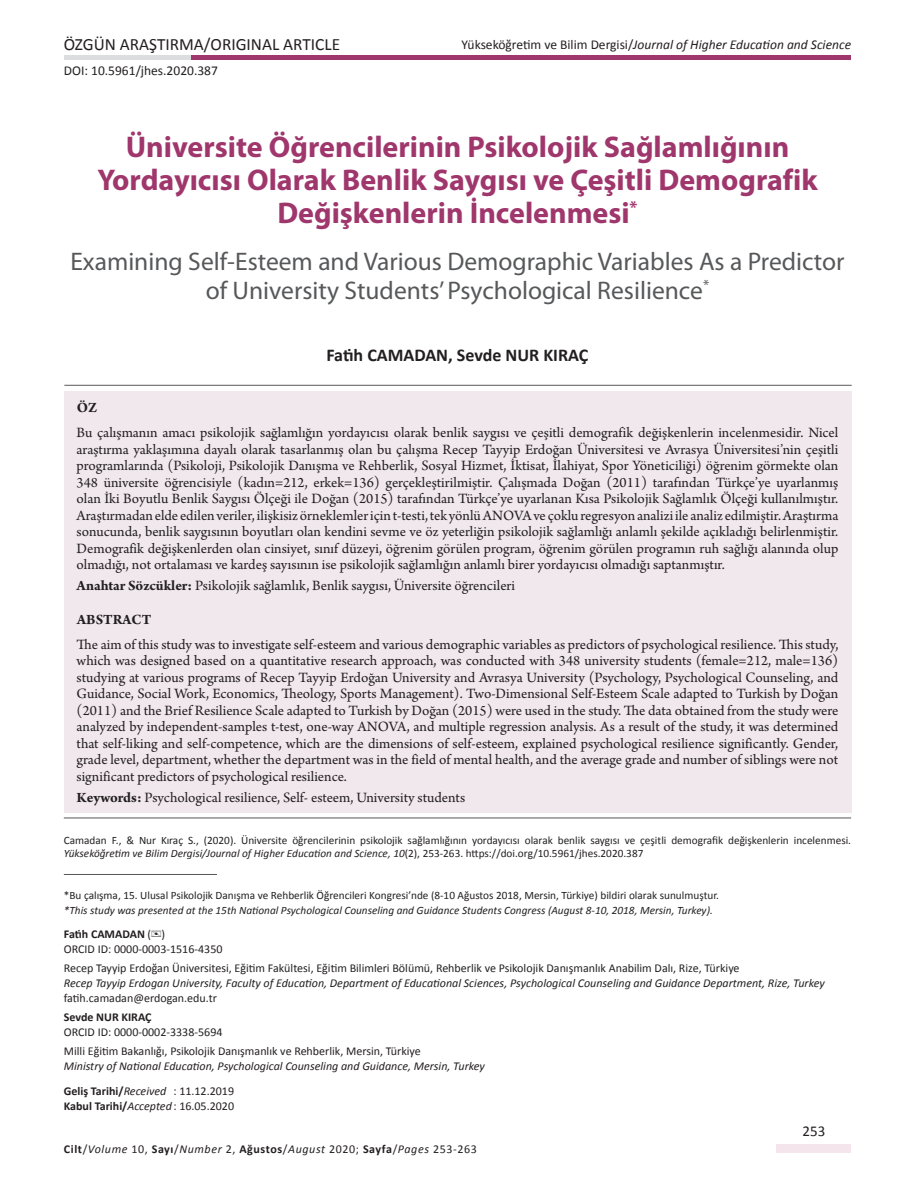
<style>
.page{position:relative;width:915px;height:1191px;background:#fff}
.page>*{position:absolute;margin:0;border:0;box-sizing:border-box;transform-origin:0 0}
.t1{font:700 30px/33px "Myriad Pro";color:#9f366c;text-align:center}
.t2{font:25.5px/29.2px "Myriad Pro";color:#57585a;text-align:center}
.t3{font:700 18px "Calibri";color:#231f20}
.t4{font:17.25px "Calibri";color:#231f20}
.t5{font:15px/16.5px "Arno Pro";color:#231f20;text-align:justify}
.t6{font:700 15px "Arno Pro";letter-spacing:.005em;color:#231f20}
.t7{font:15px "Calibri";color:#231f20}
.t8{font:italic 13.5px "Calibri";color:#231f20}
.t9{font:13.5px "Calibri";color:#231f20}
.t10{font:12px/15px "Calibri";color:#231f20}
.t11{font:italic 12px/24.8px "Calibri";color:#231f20}
.t12{font:italic 12px "Calibri";letter-spacing:.05em;color:#231f20}
.t13{font:700 12px "Calibri";color:#231f20}
.t14{font:11.25px/13.5px "Calibri";color:#231f20}
.t15{font:italic 11.25px "Calibri";color:#231f20}
.s1{font-style:normal}
.s2{font-weight:700}
.s3{font-style:italic}
.s4{font-weight:700;font-style:normal}
.s5{font-weight:400;font-style:italic}
.s6{font-weight:400}
</style>
<div class="page">
<div style="left:776px;top:1144px;width:74px;height:8px;background:#f3e5eb"></div>
<div style="left:64px;top:55px;width:132px;height:5px;background:#dcdddf"></div>
<div style="left:191px;top:55px;width:659px;height:5px;background:#9f366c"></div>
<div style="left:64px;top:391px;width:786px;height:421px;background:#f1e8ed"></div>
<hr style="left:64px;top:817px;width:786px;height:1px;background:#57585a">
<hr style="left:64px;top:385px;width:787px;height:1px;background:#57585a">
<hr style="left:64px;top:874px;width:153px;height:1px;background:#57585a">
<p class="t4" style="left:64px;top:34px;width:278px">ÖZGÜN ARAŞTIRMA/ORIGINAL ARTICLE</p>
<p class="t8" style="left:461px;top:36px;width:391px"><span class="s1">Yükseköğretim ve Bilim Dergisi/</span>Journal of Higher Education and Science</p>
<p class="t9" style="left:64px;top:62px;width:156px">DOI: 10.5961/jhes.2020.387</p>
<h1 class="t1" style="left:97px;top:130px;width:721px">Üniversite Öğrencilerinin Psikolojik Sağlamlığının<br>Yordayıcısı Olarak Benlik Saygısı ve Çeşitli Demografik<br>Değişkenlerin İncelenmesi<sup>*</sup></h1>
<h2 class="t2" style="left:70px;top:246px;width:775px">Examining Self-Esteem and Various Demographic Variables As a Predictor of University Students’ Psychological Resilience<sup>*</sup></h2>
<p class="t3" style="left:326px;top:343px;width:263px">Fati̇h CAMADAN, Sevde NUR KIRAÇ</p>
<p class="t6" style="left:77px;top:399px;width:22px">ÖZ</p>
<p class="t5" style="left:77px;top:425px;width:763px">Bu çalışmanın amacı psikolojik sağlamlığın yordayıcısı olarak benlik saygısı ve çeşitli demografik değişkenlerin incelenmesidir. Nicel araştırma yaklaşımına dayalı olarak tasarlanmış olan bu çalışma Recep Tayyip Erdoğan Üniversitesi ve Avrasya Üniversitesi’nin çeşitli programlarında (Psikoloji, Psikolojik Danışma ve Rehberlik, Sosyal Hizmet, İktisat, İlahiyat, Spor Yöneticiliği) öğrenim görmekte olan 348 üniversite öğrencisiyle (kadın=212, erkek=136) gerçekleştirilmiştir. Çalışmada Doğan (2011) tarafından Türkçe’ye uyarlanmış olan İki Boyutlu Benlik Saygısı Ölçeği ile Doğan (2015) tarafından Türkçe’ye uyarlanan Kısa Psikolojik Sağlamlık Ölçeği kullanılmıştır.<br>Araştırmadan elde edilen veriler, ilişkisiz örneklemler için t-testi, tek yönlü ANOVA ve çoklu regresyon analizi ile analiz edilmiştir. Araştırma sonucunda, benlik saygısının boyutları olan kendini sevme ve öz yeterliğin psikolojik sağlamlığı anlamlı şekilde açıkladığı belirlenmiştir.<br>Demografik değişkenlerden olan cinsiyet, sınıf düzeyi, öğrenim görülen program, öğrenim görülen programın ruh sağlığı alanında olup olmadığı, not ortalaması ve kardeş sayısının ise psikolojik sağlamlığın anlamlı birer yordayıcısı olmadığı saptanmıştır.</p>
<p class="t5" style="left:77px;top:578px;width:440px"><span class="s2">Anahtar Sözcükler:</span> Psikolojik sağlamlık, Benlik saygısı, Üniversite öğrencileri</p>
<p class="t6" style="left:77px;top:610px;width:76px">ABSTRACT</p>
<p class="t5" style="left:77px;top:637px;width:763px">The aim of this study was to investigate self-esteem and various demographic variables as predictors of psychological resilience. This study, which was designed based on a quantitative research approach, was conducted with 348 university students (female=212, male=136) studying at various programs of Recep Tayyip Erdoğan University and Avrasya University (Psychology, Psychological Counseling, and Guidance, Social Work, Economics, Theology, Sports Management). Two-Dimensional Self-Esteem Scale adapted to Turkish by Doğan (2011) and the Brief Resilience Scale adapted to Turkish by Doğan (2015) were used in the study. The data obtained from the study were analyzed by independent-samples t-test, one-way ANOVA, and multiple regression analysis. As a result of the study, it was determined that self-liking and self-competence, which are the dimensions of self-esteem, explained psychological resilience significantly. Gender, grade level, department, whether the department was in the field of mental health, and the average grade and number of siblings were not significant predictors of psychological resilience.</p>
<p class="t5" style="left:77px;top:789px;width:390px"><span class="s2">Keywords:</span> Psychological resilience, Self- esteem, University students</p>
<p class="t14" style="left:64px;top:833px;width:788px">Camadan F., &amp; Nur Kıraç S., (2020). Üniversite öğrencilerinin psikolojik sağlamlığının yordayıcısı olarak benlik saygısı ve çeşitli demografik değişkenlerin incelenmesi.<br><span class="s3">Yükseköğretim ve Bilim Dergisi/Journal of Higher Education and Science, 10</span>(2), 253-263. https://doi.org/10.5961/jhes.2020.387</p>
<p class="t14" style="left:64px;top:888px;width:656px">*Bu çalışma, 15. Ulusal Psikolojik Danışma ve Rehberlik Öğrencileri Kongresi’nde (8-10 Ağustos 2018, Mersin, Türkiye) bildiri olarak sunulmuştur.</p>
<p class="t15" style="left:64px;top:902px;width:650px">*This study was presented at the 15th National Psychological Counseling and Guidance Students Congress (August 8-10, 2018, Mersin, Turkey).</p>
<p class="t10" style="left:64px;top:926px;width:160px"><span class="s2">Fati̇h CAMADAN</span> ( )<br>ORCID ID: 0000-0003-1516-4350</p>
<p class="t10" style="left:64px;top:960px;width:677px">Recep Tayyip Erdoğan Üniversitesi, Eğitim Fakültesi, Eğitim Bilimleri Bölümü, Rehberlik ve Psikolojik Danışmanlık Anabilim Dalı, Rize, Türkiye</p>
<p class="t11" style="left:64px;top:970px;width:762px">Recep Tayyip Erdogan University, Faculty of Education, Department of Educational Sciences, Psychological Counseling and Guidance Department, Rize, Turkey</p>
<p class="t10" style="left:64px;top:990px;width:154px">fatih.camadan@erdogan.edu.tr</p>
<p class="t13" style="left:64px;top:1009px;width:89px">Sevde NUR KIRAÇ</p>
<p class="t10" style="left:64px;top:1022px;width:358px;line-height:19.2px">ORCID ID: 0000-0002-3338-5694<br>Milli Eğitim Bakanlığı, Psikolojik Danışmanlık ve Rehberlik, Mersin, Türkiye</p>
<p class="t11" style="left:64px;top:1053px;width:422px">Ministry of National Education, Psychological Counseling and Guidance, Mersin, Turkey<br><span class="s4">Geliş Tarihi/</span>Received <span class="s1">: 11.12.2019</span></p>
<p class="t13" style="left:64px;top:1098px;width:172px">Kabul Tarihi/<span class="s5">Accepted</span><span class="s6">: 16.05.2020</span></p>
<p class="t12" style="left:64px;top:1140px;width:414px"><span class="s4">Cilt</span><span class="s1">/</span>Volume <span class="s1">10,</span> <span class="s4">Sayı</span><span class="s1">/</span>Number <span class="s1">2,</span> <span class="s4">Ağustos</span><span class="s1">/</span>August <span class="s1">2020;</span> <span class="s4">Sayfa</span><span class="s1">/</span>Pages <span class="s1">253-263</span></p>
<p class="t7" style="left:802px;top:1121px;width:24px">253</p>
</div>
